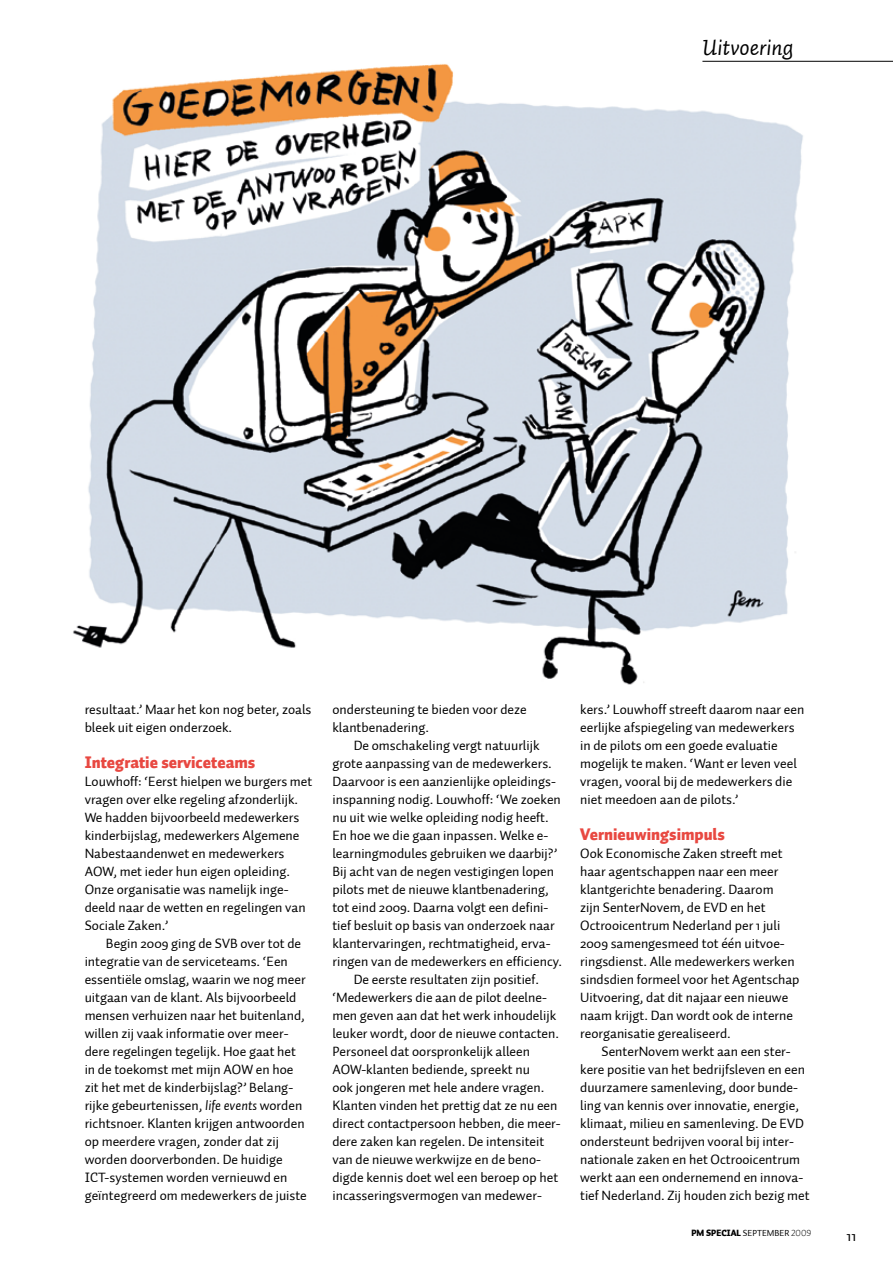
<style>
.page{position:relative;width:893px;height:1263px;background:#fff}
.page>*{position:absolute;margin:0;border:0;box-sizing:border-box;transform-origin:0 0}
.t1{font:italic 22.5px "Auto 2";color:#000}
.t2{font:900 16.5px "Auto 1";color:#e84841}
.t3{font:15px "Auto 1";color:#000}
.t4{font:13.8px/18px "Auto 1";color:#000}
.t5{font:900 9px "Auto 1";color:#000}
.s1{font-style:italic}
.s2{font-weight:400}
.s3{font-family:"Auto 1 Light LF";font-weight:400}
</style>
<div class="page">
<img style="left:73px;top:60px;width:740px;height:625px">
<hr style="left:702px;top:61px;width:191px;height:1px;background:#000">
<h1 class="t1" style="left:703px;top:33px;width:92px">Uitvoering</h1>
<p class="t4" style="left:85px;top:701px;width:228px">resultaat.’ M aar het kon nog beter, zoals bleek uit eigen onderzoek.</p>
<p class="t2" style="left:85px;top:751px;width:172px">Integratie serviceteams</p>
<p class="t4" style="left:85px;top:773px;width:229px">Louwhoff: ‘Eerst hielpen we burgers met vragen over elke regeling afzonderlijk.<br>We hadden bijvoorbeeld medewerkers kinderbijslag, medewerkers Algemene Nabestaandenwet en medewerkers AOW, met ieder hun eigen opleiding.<br>Onze organisatie was namelijk inge&shy;deeld naar de wetten en regelingen van Sociale Zaken.’</p>
<p class="t4" style="left:85px;top:935px;width:224px;text-indent:21px">Begin 2009 ging de SVB over tot de integratie van de serviceteams. ‘Een essentiële omslag, waarin we nog meer uitgaan van de klant. Als bijvoorbeeld mensen verhuizen naar het buitenland, willen zij vaak informatie over meer&shy;dere regelingen tegelijk. Hoe gaat het in de toekomst met mijn AOW en hoe zit het met de kinderbijslag?’ Belang&shy;rijke gebeurtenissen, <span class="s1">life events</span> worden richtsnoer. Klanten krijgen antwoorden op meerdere vragen, zonder dat zij worden doorverbonden. De huidige ICT-systemen worden vernieuwd en geïntegreerd om medewerkers de juiste</p>
<p class="t4" style="left:332px;top:701px;width:196px">ondersteuning te bieden voor deze klantbenadering.</p>
<p class="t4" style="left:354px;top:737px;width:187px">De omschakeling vergt natuurlijk</p>
<p class="t4" style="left:332px;top:754px;width:221px">grote aanpassing van de medewerkers.</p>
<p class="t4" style="left:332px;top:772px;width:225px">Daarvoor is een aanzienlijke opleidings-</p>
<p class="t4" style="left:332px;top:790px;width:230px">inspanning nodig. Louwhoff: ‘We zoeken</p>
<p class="t4" style="left:332px;top:808px;width:218px">nu uit wie welke opleiding nodig heeft.</p>
<p class="t4" style="left:332px;top:826px;width:218px">En hoe we die gaan inpassen. Welke e-</p>
<p class="t4" style="left:332px;top:844px;width:226px">learningmodules gebruiken we daarbij?’</p>
<p class="t4" style="left:332px;top:862px;width:223px">Bij acht van de negen vestigingen lopen</p>
<p class="t4" style="left:332px;top:880px;width:218px">pilots met de nieuwe klantbenadering,</p>
<p class="t4" style="left:332px;top:898px;width:218px">tot eind 2009. Daarna volgt een defini-</p>
<p class="t4" style="left:332px;top:916px;width:224px">tief besluit op basis van onderzoek naar</p>
<p class="t4" style="left:332px;top:934px;width:220px">klantervaringen, rechtmatigheid, erva-</p>
<p class="t4" style="left:332px;top:952px;width:231px">ringen van de medewerkers en efficiency.</p>
<p class="t4" style="left:354px;top:970px;width:187px">De eerste resultaten zijn positief.</p>
<p class="t4" style="left:332px;top:988px;width:216px">‘Medewerkers die aan de pilot deelne-</p>
<p class="t4" style="left:332px;top:1006px;width:225px">men geven aan dat het werk inhoudelijk</p>
<p class="t4" style="left:332px;top:1024px;width:228px">leuker wordt, door de nieuwe contacten.</p>
<p class="t4" style="left:332px;top:1042px;width:199px">Personeel dat oorspronkelijk alleen</p>
<p class="t4" style="left:332px;top:1060px;width:199px">AOW-klanten bediende, spreekt nu</p>
<p class="t4" style="left:332px;top:1078px;width:214px">ook jongeren met hele andere vragen.</p>
<p class="t4" style="left:332px;top:1096px;width:227px">Klanten vinden het prettig dat ze nu een</p>
<p class="t4" style="left:332px;top:1114px;width:230px">direct contactpersoon hebben, die meer-</p>
<p class="t4" style="left:332px;top:1132px;width:213px">dere zaken kan regelen. De intensiteit</p>
<p class="t4" style="left:332px;top:1150px;width:210px">van de nieuwe werkwijze en de beno-</p>
<p class="t4" style="left:332px;top:1168px;width:227px">digde kennis doet wel een beroep op het</p>
<p class="t4" style="left:332px;top:1186px;width:211px">incasseringsvermogen van medewer-</p>
<p class="t4" style="left:580px;top:700px;width:226px">kers.’ Louwhoff streeft daarom naar een eerlijke afspiegeling van medewerkers in de pilots om een goede evaluatie mogelijk te maken. ‘Want er leven veel vragen, vooral bij de medewerkers die niet meedoen aan de pilots.’</p>
<p class="t2" style="left:580px;top:823px;width:146px">Vernieuwingsimpuls</p>
<p class="t4" style="left:580px;top:845px;width:221px">Ook Economische Zaken streeft met haar agentschappen naar een meer klantgerichte benadering. Daarom<br>zijn SenterNovem, de EVD en het Octrooicentrum Nederland per 1 juli 2009 samengesmeed tot één uitvoe&shy;ringsdienst. Alle medewerkers werken sindsdien formeel voor het Agentschap Uitvoering, dat dit najaar een nieuwe naam krijgt. Dan wordt ook de interne reorganisatie gerealiseerd.</p>
<p class="t4" style="left:580px;top:1043px;width:231px;text-indent:21px">SenterNovem werkt aan een ster&shy;kere positie van het bedrijfsleven en een duurzamere samenleving, door bunde&shy;ling van kennis over innovatie, energie, klimaat, milieu en samenleving. De EVD ondersteunt bedrijven vooral bij inter&shy;nationale zaken en het Octrooicentrum werkt aan een ondernemend en innova&shy;tief Nederland. Zij houden zich bezig met</p>
<p class="t5" style="left:691px;top:1227px;width:121px">PM Special <span class="s2">september</span> <span class="s3">2009</span></p>
<p class="t3" style="left:847px;top:1226px;width:11px">11</p>
</div>
